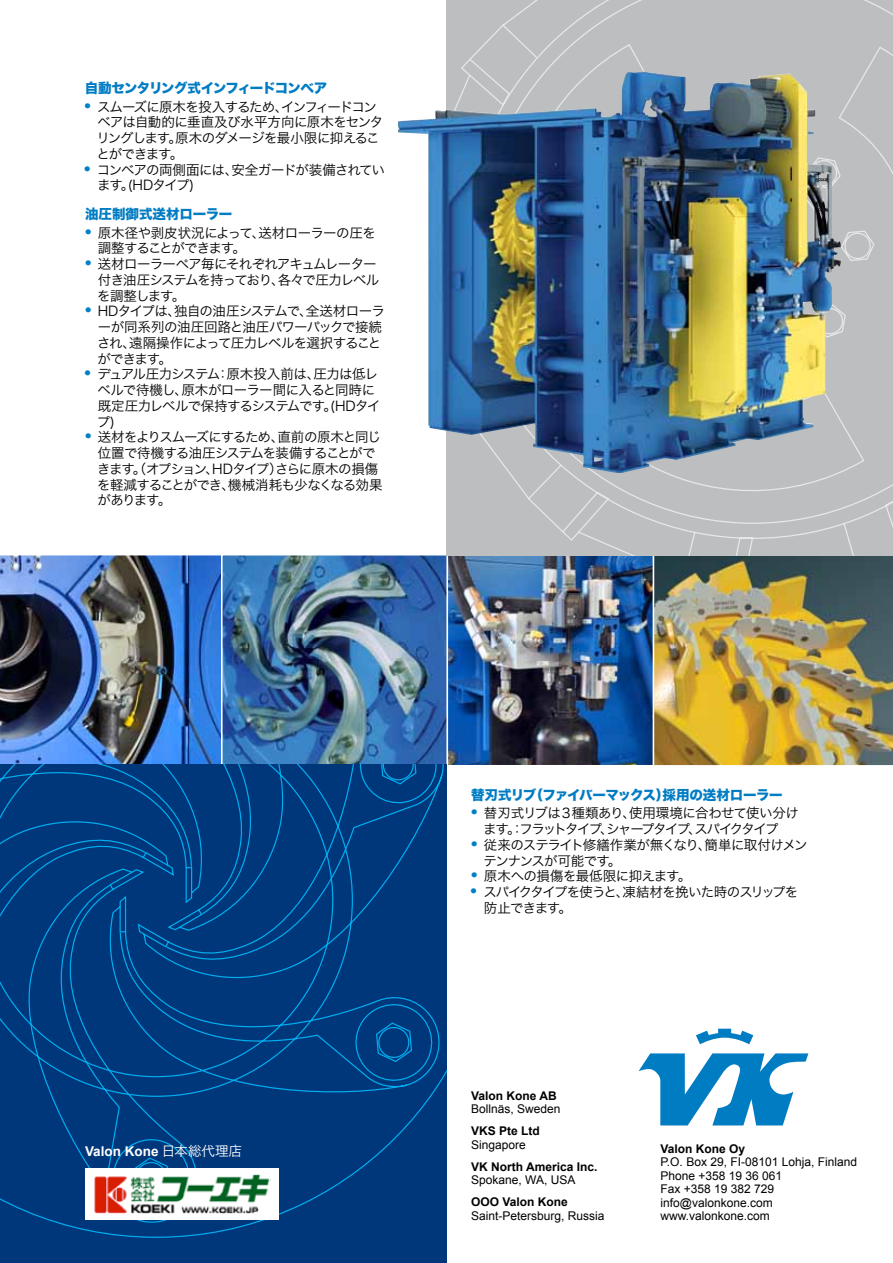
<style>
.page{position:relative;width:893px;height:1263px;background:#fff}
.page>*{position:absolute;margin:0;border:0;box-sizing:border-box;transform-origin:0 0}
.t1{font:13.5px/15.8px "Hira Kaku Pro W3";letter-spacing:-.06em;color:#000}
.t2{font:13.5px/15.8px "Hira Kaku Pro W3";letter-spacing:-.09em;color:#000}
.t3{font:13.5px/15.8px "Hira Kaku Pro W3";letter-spacing:-.04em;color:#000}
.t4{font:13.5px "Hira Kaku Std N W8";letter-spacing:-.035em;color:#007cc3}
.t5{font:13.5px "Hira Kaku Std N W8";letter-spacing:-.055em;color:#007cc3}
.t6{font:13.5px "Hira Kaku Pro W3";letter-spacing:-.035em;color:#000}
.t7{font:700 13.5px "Arial";color:#fff}
.t8{font:13.5px "Hira Kaku Std N W8";color:#007cc3}
.t9{font:12px/13.5px "Arial";color:#000}
.t10{font:700 12px "Arial";color:#000}
.s1{font-family:"Arial";font-weight:700;font-size:18px;color:#0080c6}
.s2{font-family:"Hira Kaku Pro W3";font-weight:400}
</style>
<div class="page">
<img style="left:0;top:555px;width:221px;height:210px">
<img style="left:224px;top:557px;width:222px;height:206px">
<div style="left:221px;top:554px;width:235px;height:212px;border:2px solid #fff"></div>
<img style="left:654px;top:555px;width:239px;height:211px">
<img style="left:449px;top:557px;width:202px;height:207px">
<div style="left:446px;top:554px;width:208px;height:213px;border:2px solid #fff"></div>
<svg style="left:639px;top:1053px;width:169px;height:72px"></svg>
<svg style="left:696px;top:1029px;width:57px;height:15px"></svg>
<div style="left:446px;top:0;width:447px;height:555px;background:#bcbec0"></div>
<img style="left:398px;top:71px;width:443px;height:402px">
<div style="left:0;top:765px;width:446px;height:498px;background:#00377b"></div>
<svg style="left:0;top:765px;width:446px;height:473px"></svg>
<div style="left:85px;top:1169px;width:193px;height:51px;background:#fff"></div>
<img style="left:94px;top:1174px;width:177px;height:39px">
<p class="t5" style="left:85px;top:80px;width:244px">自動センタリング式インフィードコンベア</p>
<p class="t1" style="left:97px;top:98px;width:288px;text-indent:-12px"><span class="s1">•</span> スムーズに原木を投入するため、インフィードコンベアは自動的に垂直及び水平方向に原木をセンタリングします。原木のダメージを最小限に抑えることができます。</p>
<p class="t1" style="left:97px;top:161px;width:289px;text-indent:-13px"><span class="s1">•</span> コンベアの両側面には、安全ガードが装備されています。(HDタイプ)</p>
<p class="t8" style="left:85px;top:206px;width:149px">油圧制御式送材ローラー</p>
<p class="t3" style="left:98px;top:224px;width:280px;text-indent:-13px"><span class="s1">•</span> 原木径や剥皮状況によって、送材ローラーの圧を調整することができます。</p>
<p class="t1" style="left:97px;top:255px;width:284px;text-indent:-12px"><span class="s1">•</span> 送材ローラーペア毎にそれぞれアキュムレーター付き油圧システムを持っており、各々で圧力レベルを調整します。</p>
<p class="t1" style="left:97px;top:302px;width:289px;text-indent:-12px"><span class="s1">•</span> HDタイプは、独自の油圧システムで、全送材ローラーが同系列の油圧回路と油圧パワーパックで接続され、遠隔操作によって圧力レベルを選択することができます。</p>
<p class="t1" style="left:97px;top:365px;width:285px;text-indent:-12px"><span class="s1">•</span> デュアル圧力システム：原木投入前は、圧力は低レベルで待機し、原木がローラー間に入ると同時に既定圧力レベルで保持するシステムです。(HDタイプ)</p>
<p class="t1" style="left:97px;top:428px;width:287px;text-indent:-12px"><span class="s1">•</span> 送材をよりスムーズにするため、直前の原木と同じ位置で待機する油圧システムを装備することができます。（オプション、HDタイプ）さらに原木の損傷を軽減することができ、機械消耗も少なくなる効果があります。</p>
<p class="t7" style="left:85px;top:1143px;width:159px">Valon Kone <span class="s2">日本総代理店</span></p>
<p class="t4" style="left:471px;top:787px;width:313px">替刃式リブ（ファイバーマックス）採用の送材ローラー</p>
<p class="t2" style="left:483px;top:804px;width:317px;text-indent:-12px"><span class="s1">•</span> 替刃式リブは３種類あり、使用環境に合わせて使い分けます。：フラットタイプ、シャープタイプ、スパイクタイプ</p>
<p class="t1" style="left:483px;top:836px;width:326px;text-indent:-12px"><span class="s1">•</span> 従来のステライト修繕作業が無くなり、簡単に取付けメンテンナンスが可能です。</p>
<p class="t6" style="left:471px;top:864px;width:222px"><span class="s1">•</span> 原木への損傷を最低限に抑えます。</p>
<p class="t1" style="left:484px;top:883px;width:316px;text-indent:-13px"><span class="s1">•</span> スパイクタイプを使うと、凍結材を挽いた時のスリップを防止できます。</p>
<p class="t10" style="left:471px;top:1089px;width:87px">Valon Kone AB</p>
<p class="t9" style="left:471px;top:1102px;width:91px">Bollnäs, Sweden</p>
<p class="t10" style="left:471px;top:1124px;width:70px">VKS Pte Ltd</p>
<p class="t9" style="left:471px;top:1138px;width:56px">Singapore</p>
<p class="t10" style="left:471px;top:1160px;width:128px">VK North America Inc.</p>
<p class="t9" style="left:471px;top:1173px;width:106px">Spokane, WA, USA</p>
<p class="t10" style="left:471px;top:1195px;width:98px">OOO Valon Kone</p>
<p class="t9" style="left:471px;top:1209px;width:135px">Saint-Petersburg, Russia</p>
<p class="t10" style="left:660px;top:1141px;width:86px">Valon Kone Oy</p>
<p class="t9" style="left:660px;top:1155px;width:198px">P.O. Box 29, FI-08101 Lohja, Finland<br>Phone +358 19 36 061<br>Fax +358 19 382 729 info@valonkone.com www.valonkone.com</p>
</div>
